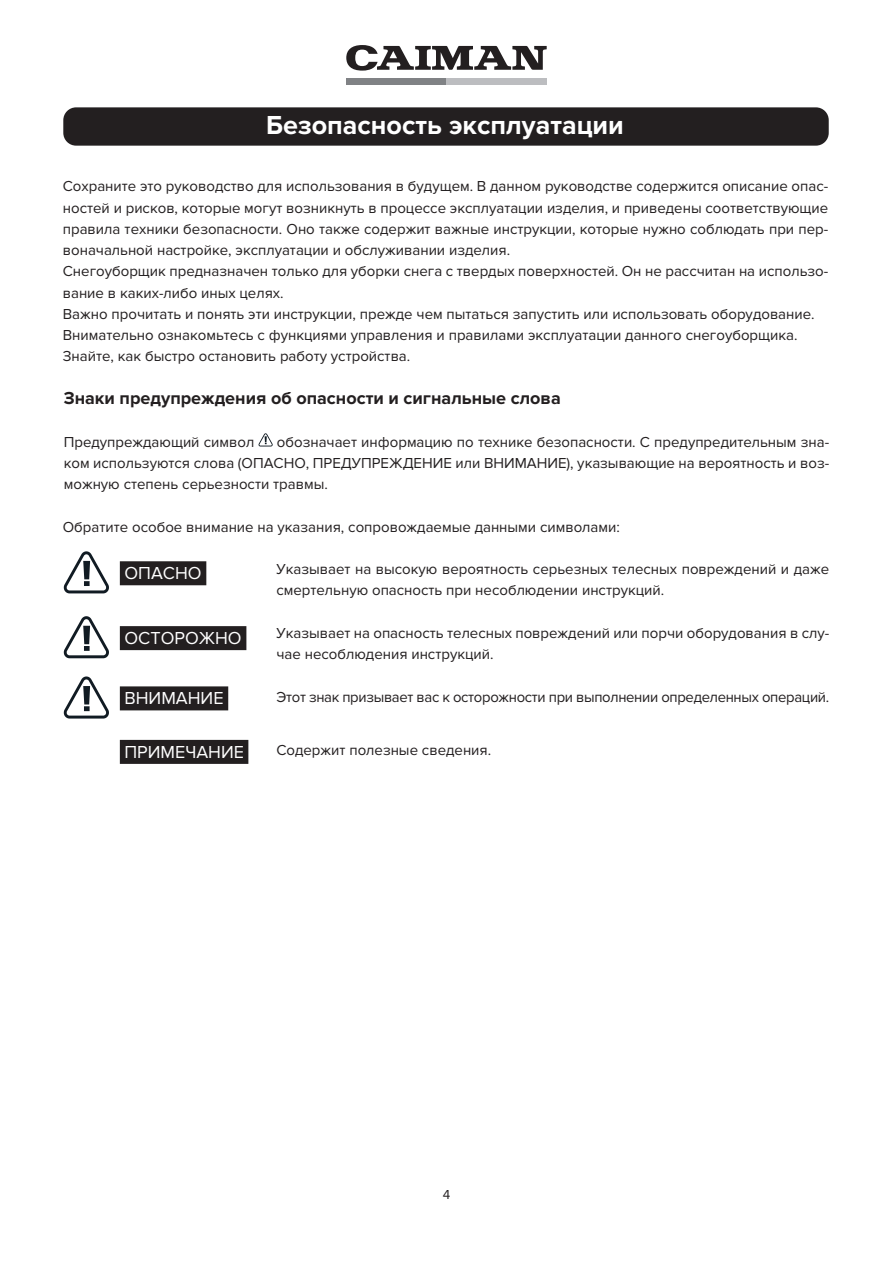
<style>
.page{position:relative;width:893px;height:1263px;background:#fff}
.page>*{position:absolute;margin:0;border:0;box-sizing:border-box;transform-origin:0 0}
.t1{font:700 27px "Proxima Nova";color:#fff}
.t2{font:700 18px "Proxima Nova";color:#231f20}
.t3{font:18px "Proxima Nova";color:#fff}
.t4{font:15px/21.3px "Proxima Nova";color:#231f20}
.t5{font:15px "Proxima Nova";letter-spacing:-.02em;color:#231f20}
.t6{font:13.5px "Proxima Nova";color:#231f20}
</style>
<div class="page">
<svg style="left:346px;top:45px;width:201px;height:26px"></svg>
<div style="left:347px;top:78px;width:100px;height:7px;background:#808285"></div>
<div style="left:447px;top:78px;width:100px;height:7px;background:#bcbdc0"></div>
<div style="left:63px;top:107px;width:766px;height:39px;background:#231f20;border-radius:13px"></div>
<svg style="left:64px;top:551px;width:45px;height:42px"></svg>
<div style="left:120px;top:561px;width:86px;height:24px;background:#231f20"></div>
<div style="left:120px;top:626px;width:126px;height:24px;background:#231f20"></div>
<svg style="left:64px;top:616px;width:45px;height:42px"></svg>
<div style="left:120px;top:686px;width:108px;height:24px;background:#231f20"></div>
<svg style="left:64px;top:676px;width:45px;height:42px"></svg>
<div style="left:120px;top:740px;width:128px;height:24px;background:#231f20"></div>
<svg style="left:258px;top:433px;width:15px;height:13px"></svg>
<h1 class="t1" style="left:266px;top:109px;width:359px">Безопасность эксплуатации</h1>
<p class="t4" style="left:63px;top:176px;width:767px">Сохраните это руководство для использования в будущем. В данном руководстве содержится описание опас&shy;ностей и рисков, которые могут возникнуть в процессе эксплуатации изделия, и приведены соответствующие правила техники безопасности. Оно также содержит важные инструкции, которые нужно соблюдать при пер&shy;воначальной настройке, эксплуатации и обслуживании изделия.<br>Снегоуборщик предназначен только для уборки снега с твердых поверхностей. Он не рассчитан на использо&shy;вание в каких-либо иных целях.<br>Важно прочитать и понять эти инструкции, прежде чем пытаться запустить или использовать оборудование.<br>Внимательно ознакомьтесь с функциями управления и правилами эксплуатации данного снегоуборщика.<br>Знайте, как быстро остановить работу устройства.</p>
<p class="t2" style="left:64px;top:388px;width:498px">Знаки предупреждения об опасности и сигнальные слова</p>
<p class="t4" style="left:64px;top:431px;width:192px">Предупреждающий символ</p>
<p class="t4" style="left:64px;top:431px;width:767px;text-align:justify;text-indent:213px">обозначает информацию по технике безопасности. С предупредительным зна&shy;ком используются слова (ОПАСНО, ПРЕДУПРЕЖДЕНИЕ или ВНИМАНИЕ), указывающие на вероятность и воз&shy;можную степень серьезности травмы.</p>
<p class="t4" style="left:63px;top:516px;width:558px">Обратите особое внимание на указания, сопровождаемые данными символами:</p>
<p class="t4" style="left:276px;top:559px;width:554px">Указывает на высокую вероятность серьезных телесных повреждений и даже смертельную опасность при несоблюдении инструкций.</p>
<p class="t3" style="left:124px;top:563px;width:79px">ОПАСНО</p>
<p class="t3" style="left:124px;top:628px;width:119px">ОСТОРОЖНО</p>
<p class="t3" style="left:124px;top:688px;width:101px">ВНИМАНИЕ</p>
<p class="t4" style="left:276px;top:622px;width:554px">Указывает на опасность телесных повреждений или порчи оборудования в слу&shy;чае несоблюдения инструкций.</p>
<p class="t5" style="left:276px;top:689px;width:554px">Этот знак призывает вас к осторожности при выполнении определенных операций.</p>
<p class="t3" style="left:124px;top:741px;width:121px">ПРИМЕЧАНИЕ</p>
<p class="t4" style="left:276px;top:740px;width:216px">Содержит полезные сведения.</p>
<p class="t6" style="left:443px;top:1186px;width:9px">4</p>
</div>
